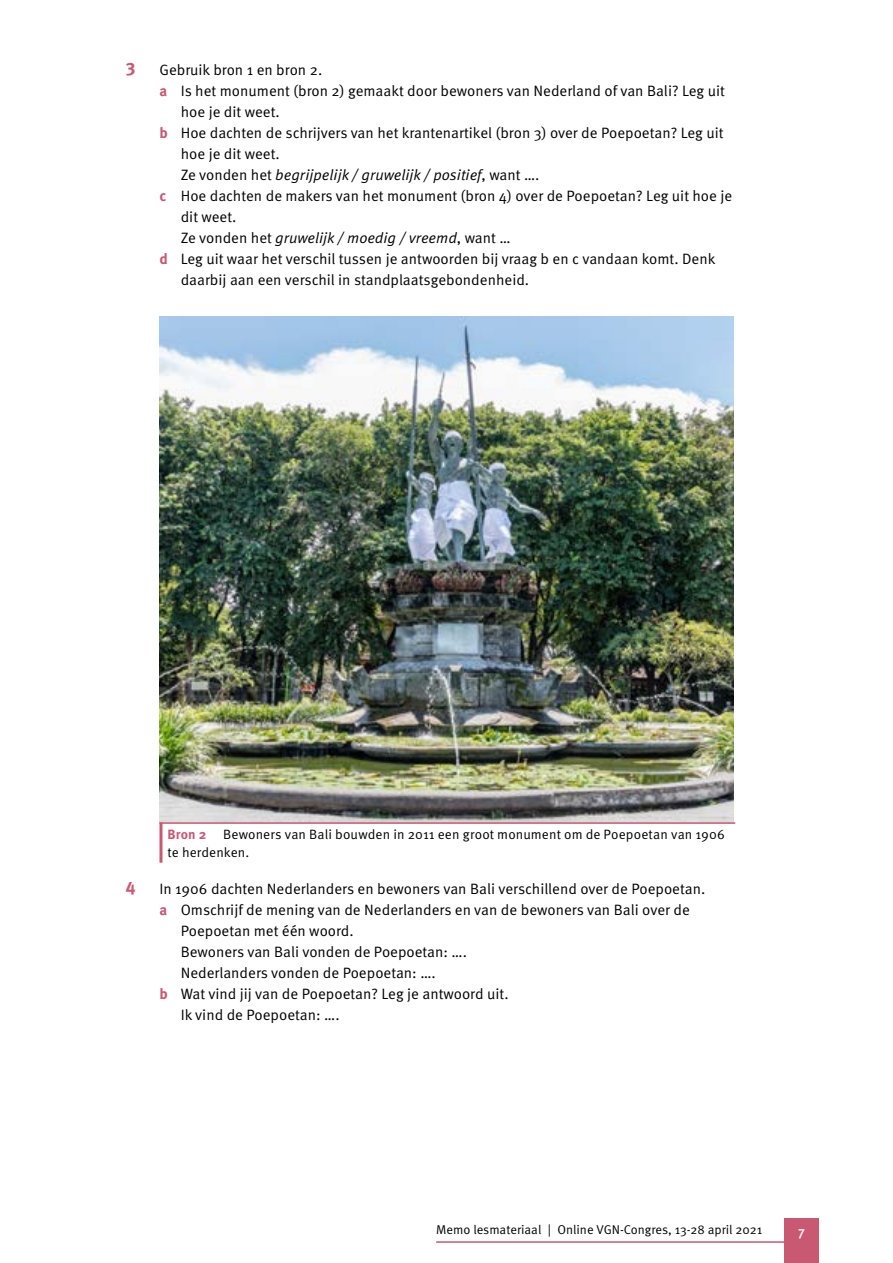
<style>
.page{position:relative;width:893px;height:1263px;background:#fff}
.page>*{position:absolute;margin:0;border:0;box-sizing:border-box;transform-origin:0 0}
.t1{font:700 18px "Meta OT";color:#c95873}
.t2{font:15px "Meta OT";color:#000}
.t3{font:italic 15px "Meta OT";color:#000}
.t4{font:13.5px/18px "Meta OT";letter-spacing:.01em;color:#000}
.t5{font:500 13.5px "Meta OT";color:#fff}
.t6{font:12.75px "Meta OT";color:#000}
.s1{font-weight:700;color:#c95873}
.s2{font-style:normal}
</style>
<div class="page">
<hr style="left:436px;top:1241px;width:352px;height:2px;background:#c95873">
<div style="left:784px;top:1219px;width:35px;height:44px;background:#c95873"></div>
<img style="left:159px;top:317px;width:575px;height:505px">
<hr style="left:159px;top:822px;width:3px;height:41px;background:#c95873">
<hr style="left:159px;top:822px;width:576px;height:2px;background:#c95873">
<p class="t1" style="left:125px;top:57px;width:12px">3</p>
<p class="t2" style="left:159px;top:61px;width:164px">Gebruik bron 1 en bron 2.</p>
<p class="t2" style="left:159px;top:82px;width:567px"><span class="s1">a</span> Is het monument (bron 2) gemaakt door bewoners van Nederland of van Bali? Leg uit</p>
<p class="t2" style="left:181px;top:103px;width:101px">hoe je dit weet.</p>
<p class="t2" style="left:159px;top:124px;width:566px"><span class="s1">b</span> Hoe dachten de schrijvers van het krantenartikel (bron 3) over de Poepoetan? Leg uit</p>
<p class="t2" style="left:181px;top:145px;width:101px">hoe je dit weet.</p>
<p class="t3" style="left:181px;top:166px;width:360px"><span class="s2">Ze vonden het</span> begrijpelijk / gruwelijk / positief<span class="s2">, want ….</span></p>
<p class="t2" style="left:159px;top:187px;width:574px"><span class="s1">c</span> Hoe dachten de makers van het monument (bron 4) over de Poepoetan? Leg uit hoe je</p>
<p class="t2" style="left:181px;top:208px;width:57px">dit weet.</p>
<p class="t3" style="left:181px;top:229px;width:331px"><span class="s2">Ze vonden het</span> gruwelijk / moedig / vreemd<span class="s2">, want …</span></p>
<p class="t2" style="left:159px;top:250px;width:557px"><span class="s1">d</span> Leg uit waar het verschil tussen je antwoorden bij vraag b en c vandaan komt. Denk</p>
<p class="t2" style="left:181px;top:271px;width:350px">daarbij aan een verschil in standplaatsgebondenheid.</p>
<p class="t4" style="left:168px;top:825px;width:559px"><span class="s1">Bron 2</span> Bewoners van Bali bouwden in 2011 een groot monument om de Poepoetan van 1906 te herdenken.</p>
<p class="t1" style="left:125px;top:876px;width:12px">4</p>
<p class="t2" style="left:159px;top:880px;width:547px">In 1906 dachten Nederlanders en bewoners van Bali verschillend over de Poepoetan.</p>
<p class="t2" style="left:159px;top:901px;width:532px"><span class="s1">a</span> Omschrijf de mening van de Nederlanders en van de bewoners van Bali over de</p>
<p class="t2" style="left:181px;top:922px;width:175px">Poepoetan met één woord.</p>
<p class="t2" style="left:181px;top:943px;width:288px">Bewoners van Bali vonden de Poepoetan: ….</p>
<p class="t2" style="left:181px;top:964px;width:257px">Nederlanders vonden de Poepoetan: ….</p>
<p class="t2" style="left:159px;top:985px;width:351px"><span class="s1">b</span> Wat vind jij van de Poepoetan? Leg je antwoord uit.</p>
<p class="t2" style="left:181px;top:1006px;width:160px">Ik vind de Poepoetan: ….</p>
<p class="t6" style="left:436px;top:1222px;width:328px">Memo lesmateriaal | Online VGN-Congres, 13-28 april 2021</p>
<p class="t5" style="left:798px;top:1223px;width:8px">7</p>
</div>
